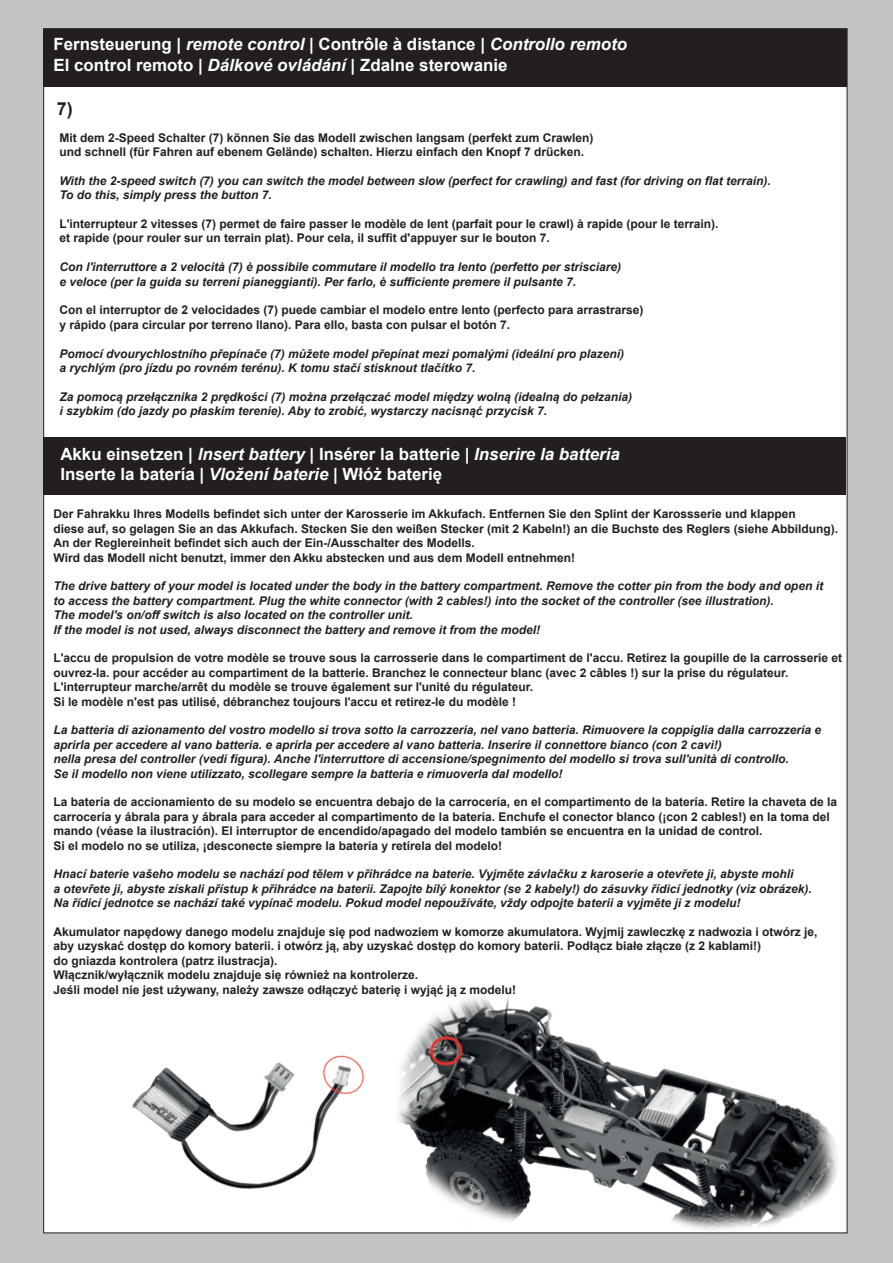
<style>
.page{position:relative;width:893px;height:1263px;background:#c2c3c5}
.page>*{position:absolute;margin:0;border:0;box-sizing:border-box;transform-origin:0 0}
.t1{font:700 18px "Arial";color:#231f20}
.t2{font:700 16.95px/20.2px "Arial";color:#fff}
.t3{font:700 12px/14.4px "Arial";color:#231f20}
.t4{font:italic 700 12px/14.4px "Arial";color:#231f20}
.s1{font-style:italic}
</style>
<div class="page">
<div style="left:43px;top:28px;width:805px;height:1205px;background:#fff;border:1px solid #231f20"></div>
<div style="left:44px;top:29px;width:803px;height:58px;background:#231f20"></div>
<div style="left:43px;top:437px;width:803px;height:58px;background:#231f20"></div>
<img style="left:389px;top:914px;width:459px;height:320px">
<img style="left:96px;top:1055px;width:293px;height:179px">
<h2 class="t2" style="left:53px;top:36px;width:575px">Fernsteuerung | <span class="s1">remote control |</span> ContrÙle ‡ distance | <span class="s1">Controllo remoto<br></span>El control remoto | <span class="s1">Dálkové ovládání |</span> Zdalne sterowanie</h2>
<h1 class="t1" style="left:57px;top:102px;width:18px">7)</h1>
<p class="t3" style="left:59px;top:131px;width:536px">Mit dem 2-Speed Schalter (7) kˆnnen Sie das Modell zwischen langsam (perfekt zum Crawlen) und schnell (f¸r Fahren auf ebenem Gel‰nde) schalten. Hierzu einfach den Knopf 7 dr¸cken.</p>
<p class="t4" style="left:59px;top:174px;width:713px">With the 2-speed switch (7) you can switch the model between slow (perfect for crawling) and fast (for driving on flat terrain).<br>To do this, simply press the button 7.</p>
<p class="t3" style="left:59px;top:218px;width:661px">L'interrupteur 2 vitesses (7) permet de faire passer le modËle de lent (parfait pour le crawl) ‡ rapide (pour le terrain). et rapide (pour rouler sur un terrain plat). Pour cela, il suffit d'appuyer sur le bouton 7.</p>
<p class="t4" style="left:59px;top:260px;width:563px">Con l'interruttore a 2 velocità (7) è possibile commutare il modello tra lento (perfetto per strisciare) e veloce (per la guida su terreni pianeggianti). Per farlo, Ë sufficiente premere il pulsante 7.</p>
<p class="t3" style="left:59px;top:304px;width:586px">Con el interruptor de 2 velocidades (7) puede cambiar el modelo entre lento (perfecto para arrastrarse) y r·pido (para circular por terreno llano). Para ello, basta con pulsar el botÛn 7.</p>
<p class="t4" style="left:59px;top:346px;width:566px">Pomocí dvourychlostního přepínače (7) můžete model přepínat mezi pomalými (ideální pro plazení) a rychlým (pro jízdu po rovném terénu). K tomu stačí stisknout tlačítko 7.</p>
<p class="t4" style="left:59px;top:390px;width:574px">Za pomocą przełącznika 2 prędkości (7) można przełączać model między wolną (idealną do pełzania) i szybkim (do jazdy po płaskim terenie). Aby to zrobić, wystarczy nacisnąć przycisk 7.</p>
<h2 class="t2" style="left:60px;top:445px;width:561px">Akku einsetzen | <span class="s1">Insert battery |</span> InsÈrer la batterie | <span class="s1">Inserire la batteria<br></span>Inserte la baterÌa | <span class="s1">Vložení baterie |</span> Włóż baterię</h2>
<p class="t3" style="left:53px;top:508px;width:786px">Der Fahrakku Ihres Modells befindet sich unter der Karosserie im Akkufach. Entfernen Sie den Splint der Karossserie und klappen<br>diese auf, so gelagen Sie an das Akkufach. Stecken Sie den weiflen Stecker (mit 2 Kabeln!) an die Buchste des Reglers (siehe Abbildung).<br>An der Reglereinheit befindet sich auch der Ein-/Ausschalter des Modells.<br>Wird das Modell nicht benutzt, immer den Akku abstecken und aus dem Modell entnehmen!</p>
<p class="t4" style="left:53px;top:580px;width:771px">The drive battery of your model is located under the body in the battery compartment. Remove the cotter pin from the body and open it to access the battery compartment. Plug the white connector (with 2 cables!) into the socket of the controller (see illustration).<br>The model's on/off switch is also located on the controller unit.<br>If the model is not used, always disconnect the battery and remove it from the model!</p>
<p class="t3" style="left:53px;top:652px;width:790px">L'accu de propulsion de votre modËle se trouve sous la carrosserie dans le compartiment de l'accu. Retirez la goupille de la carrosserie et ouvrez-la. pour accÈder au compartiment de la batterie. Branchez le connecteur blanc (avec 2 c‚bles !) sur la prise du rÈgulateur.<br>L'interrupteur marche/arrÍt du modËle se trouve Ègalement sur l'unitÈ du rÈgulateur.<br>Si le modËle n'est pas utilisÈ, dÈbranchez toujours l'accu et retirez-le du modËle !</p>
<p class="t4" style="left:53px;top:724px;width:769px">La batteria di azionamento del vostro modello si trova sotto la carrozzeria, nel vano batteria. Rimuovere la coppiglia dalla carrozzeria e aprirla per accedere al vano batteria. e aprirla per accedere al vano batteria. Inserire il connettore bianco (con 2 cavi!)<br>nella presa del controller (vedi figura). Anche l'interruttore di accensione/spegnimento del modello si trova sull'unità di controllo.<br>Se il modello non viene utilizzato, scollegare sempre la batteria e rimuoverla dal modello!</p>
<p class="t3" style="left:53px;top:796px;width:785px">La baterÌa de accionamiento de su modelo se encuentra debajo de la carrocerÌa, en el compartimento de la baterÌa. Retire la chaveta de la carrocerÌa y ·brala para y ·brala para acceder al compartimento de la baterÌa. Enchufe el conector blanco (°con 2 cables!) en la toma del mando (vÈase la ilustraciÛn). El interruptor de encendido/apagado del modelo tambiÈn se encuentra en la unidad de control.<br>Si el modelo no se utiliza, °desconecte siempre la baterÌa y retÌrela del modelo!</p>
<p class="t4" style="left:53px;top:867px;width:760px">Hnací baterie vašeho modelu se nachází pod tělem v přihrádce na baterie. Vyjměte závlačku z karoserie a otevřete ji, abyste mohli<br>a otevřete ji, abyste získali přístup k přihrádce na baterii. Zapojte bílý konektor (se 2 kabely!) do zásuvky řídicí jednotky (viz obrázek).<br>Na řídicí jednotce se nachází také vypínač modelu. Pokud model nepoužíváte, vždy odpojte baterii a vyjměte ji z modelu!</p>
<p class="t3" style="left:53px;top:925px;width:765px">Akumulator napędowy danego modelu znajduje się pod nadwoziem w komorze akumulatora. Wyjmij zawleczkę z nadwozia i otwórz je, aby uzyskać dostęp do komory baterii. i otwórz ją, aby uzyskać dostęp do komory baterii. Podłącz białe złącze (z 2 kablami!)<br>do gniazda kontrolera (patrz ilustracja).<br>Włącznik/wyłącznik modelu znajduje się również na kontrolerze.<br>Jeśli model nie jest używany, należy zawsze odłączyć baterię i wyjąć ją z modelu!</p>
</div>
